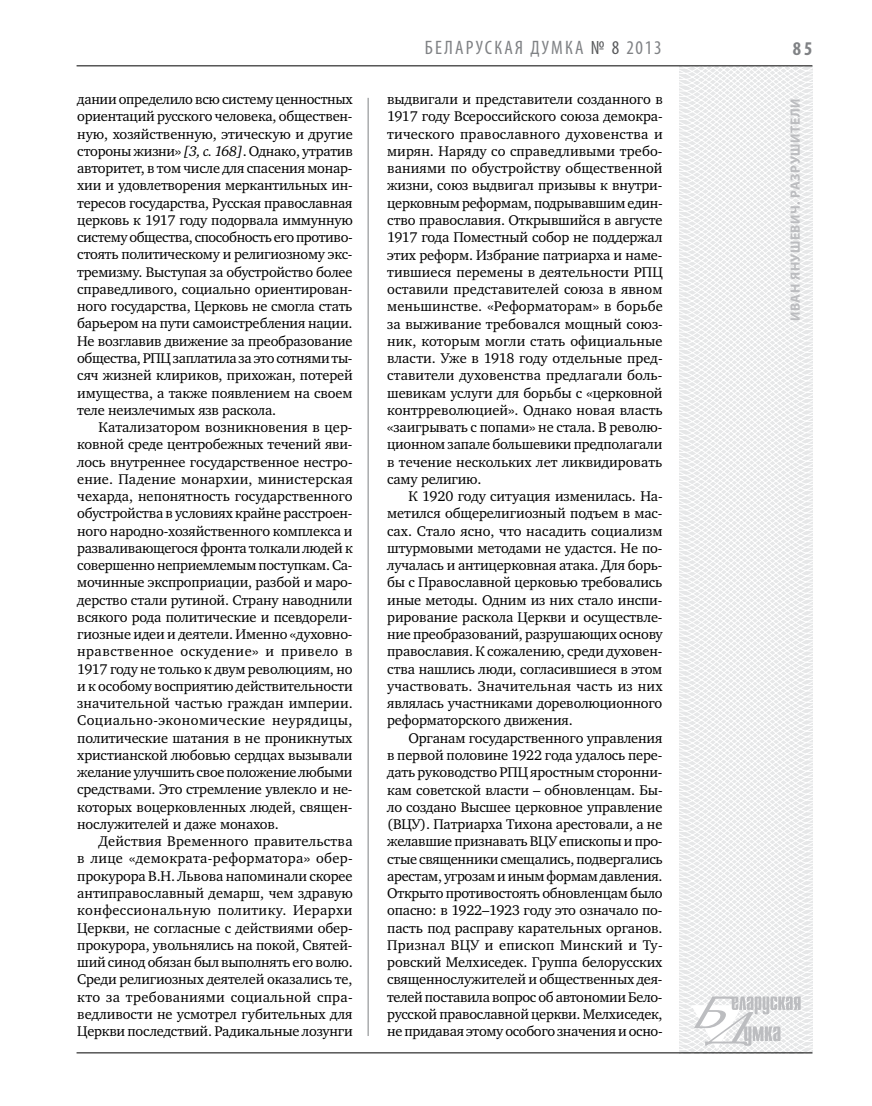
<style>
.page{position:relative;width:872px;height:1106px;background:#fff}
.page>*{position:absolute;margin:0;border:0;box-sizing:border-box;transform-origin:0 0}
.t1{font:condensed 19.5px "Myriad Pro";letter-spacing:.11em;color:#808285}
.t2{font:700 condensed 19.5px "Myriad Pro";color:#808285}
.t3{font:14.4px/17.2px "Charter C";letter-spacing:-.01em;color:#000;text-align:justify}
.t4{font:700 13.5px "Myriad Pro";letter-spacing:.04em;color:#bcbdc0}
.s1{font-style:italic}
.s2{color:#58595b}
</style>
<div class="page">
<hr style="left:368px;top:98px;width:1px;height:938px;background:#808285">
<svg style="left:621px;top:65px;width:192px;height:989px"></svg>
<svg style="left:691px;top:996px;width:109px;height:53px"></svg>
<hr style="left:77px;top:65px;width:735px;height:1px;background:#000">
<hr style="left:77px;top:1052px;width:735px;height:1px;background:#000">
<p class="t3" style="left:77px;top:91px;width:277px">дании определило всю систему ценностных ориентаций русского человека, обществен&shy;ную, хозяйственную, этическую и другие стороны жизни» <span class="s1">[3, с. 168]</span>. Однако, утратив авторитет, в том числе для спасения монар&shy;хии и удовлетворения меркантильных ин&shy;тересов государства, Русская православная церковь к 1917 году подорвала иммунную систему общества, способность его противо&shy;стоять политическому и религиозному экс&shy;тремизму. Выступая за обустройство более справедливого, социально ориентирован&shy;ного государства, Церковь не смогла стать барьером на пути самоистребления нации.<br>Не возглавив движение за преобразование общества, РПЦ заплатила за это сотнями ты&shy;сяч жизней клириков, прихожан, потерей имущества, а также появлением на своем теле неизлечимых язв раскола.</p>
<p class="t3" style="left:77px;top:418px;width:277px;text-indent:21px">Катализатором возникновения в цер&shy;ковной среде центробежных течений яви&shy;лось внутреннее государственное нестро&shy;ение. Падение монархии, министерская чехарда, непонятность государственного обустройства в условиях крайне расстроен&shy;ного народно-хозяйственного комплекса и разваливающегося фронта толкали людей к совершенно неприемлемым поступкам. Са&shy;мочинные экспроприации, разбой и маро&shy;дерство стали рутиной. Страну наводнили всякого рода политические и псевдорели&shy;гиозные идеи и деятели. Именно «духовно&shy;нравственное оскудение» и привело в 1917 году не только к двум революциям, но и к особому восприятию действительности значительной частью граждан империи.<br>Социально-экономические неурядицы, политические шатания в не проникнутых христианской любовью сердцах вызывали желание улучшить свое положение любыми средствами. Это стремление увлекло и не&shy;которых воцерковленных людей, священ&shy;нослужителей и даже монахов.</p>
<p class="t3" style="left:77px;top:833px;width:277px;text-indent:21px">Действия Временного правительства в лице «демократа-реформатора» обер&shy;прокурора В.Н. Львова напоминали скорее антиправославный демарш, чем здравую конфессиональную политику. Иерархи Церкви, не согласные с действиями обер&shy;прокурора, увольнялись на покой, Святей&shy;ший синод обязан был выполнять его волю.<br>Среди религиозных деятелей оказались те, кто за требованиями социальной спра&shy;ведливости не усмотрел губительных для Церкви последствий. Радикальные лозунги</p>
<h1 class="t1" style="left:425px;top:36px;width:238px">БЕЛАРУСКАЯ ДУМКА <span class="s2">№ 8</span> 2013</h1>
<h1 class="t2" style="left:793px;top:37px;width:21px">85</h1>
<p class="t3" style="left:387px;top:91px;width:277px">выдвигали и представители созданного в 1917 году Всероссийского союза демокра&shy;тического православного духовенства и мирян. Наряду со справедливыми требо&shy;ваниями по обустройству общественной жизни, союз выдвигал призывы к внутри&shy;церковным реформам, подрывавшим един&shy;ство православия. Открывшийся в августе 1917 года Поместный собор не поддержал этих реформ. Избрание патриарха и наме&shy;тившиеся перемены в деятельности РПЦ оставили представителей союза в явном меньшинстве. «Реформаторам» в борьбе за выживание требовался мощный союз&shy;ник, которым могли стать официальные власти. Уже в 1918 году отдельные пред&shy;ставители духовенства предлагали боль&shy;шевикам услуги для борьбы с «церковной контрреволюцией». Однако новая власть «заигрывать с попами» не стала. В револю&shy;ционном запале большевики предполагали в течение нескольких лет ликвидировать саму религию.</p>
<p class="t3" style="left:387px;top:488px;width:277px;text-indent:21px">К 1920 году ситуация изменилась. На&shy;метился общерелигиозный подъем в мас&shy;сах. Стало ясно, что насадить социализм штурмовыми методами не удастся. Не по&shy;лучалась и антицерковная атака. Для борь&shy;бы с Православной церковью требовались иные методы. Одним из них стало инспи&shy;рирование раскола Церкви и осуществле&shy;ние преобразований, разрушающих основу православия. К сожалению, среди духовен&shy;ства нашлись люди, согласившиеся в этом участвовать. Значительная часть из них являлась участниками дореволюционного реформаторского движения.</p>
<p class="t3" style="left:387px;top:729px;width:277px;text-indent:21px">Органам государственного управления в первой половине 1922 года удалось пере&shy;дать руководство РПЦ яростным сторонни&shy;кам советской власти – обновленцам. Бы&shy;ло создано Высшее церковное управление (ВЦУ). Патриарха Тихона арестовали, а не желавшие признавать ВЦУ епископы и про&shy;стые священники смещались, подвергались арестам, угрозам и иным формам давления.<br>Открыто противостоять обновленцам было опасно: в 1922–1923 году это означало по&shy;пасть под расправу карательных органов.<br>Признал ВЦУ и епископ Минский и Ту&shy;ровский Мелхиседек. Группа белорусских священнослужителей и общественных дея&shy;телей поставила вопрос об автономии Бело&shy;русской православной церкви. Мелхиседек, не придавая этому особого значения и осно-</p>
<p class="t4" style="left:786px;top:321px;width:222px;rotate:-90deg">Иван Янушевич. Разрушители</p>
</div>
